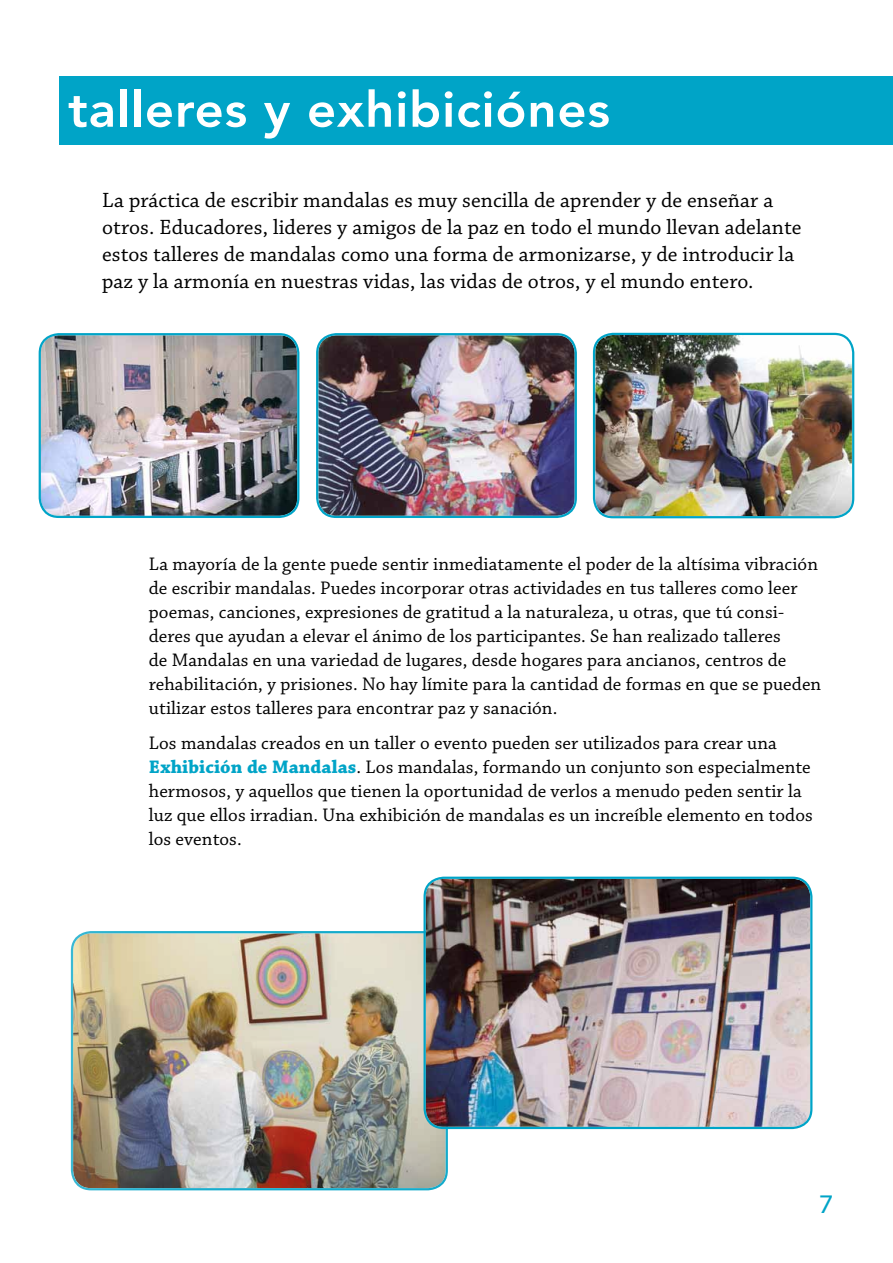
<style>
.page{position:relative;width:893px;height:1263px;background:#fff}
.page>*{position:absolute;margin:0;border:0;box-sizing:border-box;transform-origin:0 0}
.t1{font:800 49.5px "Avenir LT Std";letter-spacing:.015em;color:#fff}
.t2{font:27px "Myriad Pro";color:#00a4c7;scale:1.05 1}
.t3{font:21.75px/27px "Chaparral Pro";letter-spacing:.005em;color:#000}
.t4{font:19.2px/24px "Chaparral Pro";letter-spacing:.005em;color:#000}
.s1{font-weight:700;color:#00a4c7}
</style>
<div class="page">
<img style="left:595px;top:335px;width:257px;height:181px">
<div style="left:593px;top:333px;width:261px;height:185px;border:2px solid #00a4c7;border-radius:19px"></div>
<img style="left:318px;top:335px;width:257px;height:181px">
<div style="left:316px;top:333px;width:261px;height:185px;border:2px solid #00a4c7;border-radius:19px"></div>
<img style="left:41px;top:335px;width:256px;height:181px">
<div style="left:39px;top:333px;width:260px;height:185px;border:2px solid #00a4c7;border-radius:19px"></div>
<img style="left:73px;top:933px;width:373px;height:255px">
<div style="left:71px;top:931px;width:377px;height:259px;border:2px solid #00a4c7;border-radius:19px"></div>
<img style="left:426px;top:879px;width:384px;height:248px">
<div style="left:423px;top:877px;width:389px;height:252px;border:2px solid #00a4c7;border-radius:19px"></div>
<div style="left:60px;top:77px;width:833px;height:68px;background:#00a4c7"></div>
<h1 class="t1" style="left:68px;top:80px;width:543px">talleres y exhibiciónes</h1>
<p class="t3" style="left:102px;top:188px;width:701px">La práctica de escribir mandalas es muy sencilla de aprender y de enseñar a otros. Educadores, lideres y amigos de la paz en todo el mundo llevan adelante estos talleres de mandalas como una forma de armonizarse, y de introducir la paz y la armonía en nuestras vidas, las vidas de otros, y el mundo entero.</p>
<p class="t4" style="left:149px;top:553px;width:674px">La mayoría de la gente puede sentir inmediatamente el poder de la altísima vibración de escribir mandalas. Puedes incorporar otras actividades en tus talleres como leer poemas, canciones, expresiones de gratitud a la naturaleza, u otras, que tú consi&shy;deres que ayudan a elevar el ánimo de los participantes. Se han realizado talleres<br>de Mandalas en una variedad de lugares, desde hogares para ancianos, centros de rehabilitación, y prisiones. No hay límite para la cantidad de formas en que se pueden utilizar estos talleres para encontrar paz y sanación.</p>
<p class="t4" style="left:149px;top:731px;width:665px">Los mandalas creados en un taller o evento pueden ser utilizados para crear una <span class="s1">Exhibición de Mandalas</span>. Los mandalas, formando un conjunto son especialmente hermosos, y aquellos que tienen la oportunidad de verlos a menudo peden sentir la luz que ellos irradian. Una exhibición de mandalas es un increíble elemento en todos los eventos.</p>
<h2 class="t2" style="left:819px;top:1187px;width:15px">7</h2>
</div>
